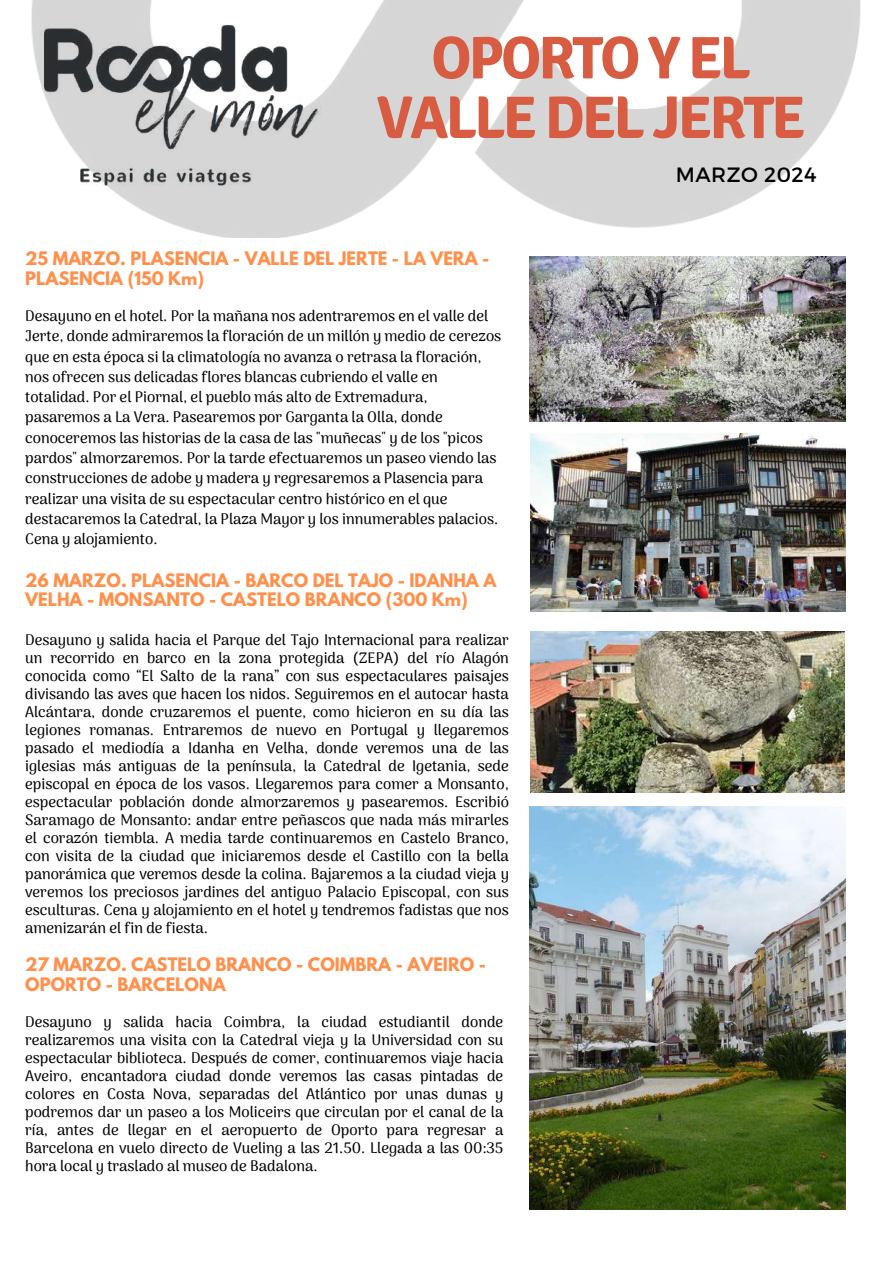
<style>
.page{position:relative;width:893px;height:1264px;background:#fff}
.page>*{position:absolute;margin:0;border:0;box-sizing:border-box;transform-origin:0 0}
.t1{font:700 60px/59.7px "Signika";letter-spacing:-.045em;color:#d85c41;text-align:center}
.t2{font:20.7px "Montserrat";letter-spacing:.025em;color:#000}
.t3{font:700 16.5px/19.2px "League Spartan";color:#ff914d}
.t4{font:500 15px/18px "Arima Madurai";color:#000;text-align:justify}
</style>
<div class="page">
<img style="left:31px;top:0;width:830px;height:237px">
<img style="left:31px;top:19px;width:303px;height:171px">
<img style="left:530px;top:433px;width:315px;height:178px">
<img style="left:530px;top:631px;width:314px;height:161px">
<img style="left:529px;top:257px;width:316px;height:164px">
<img style="left:529px;top:806px;width:316px;height:403px">
<h1 class="t1" style="left:376px;top:29px;width:430px">OPORTO Y EL<br>VALLE DEL JERTE</h1>
<h2 class="t2" style="left:676px;top:161px;width:142px">MARZO 2024</h2>
<p class="t3" style="left:25px;top:251px;width:466px">25 MARZO. PLASENCIA - VALLE DEL JERTE - LA VERA -<br>PLASENCIA (150 Km)</p>
<p class="t4" style="left:25px;top:306px;width:477px;line-height:20.2px;text-align:left">Desayuno en el hotel. Por la mañana nos adentraremos en el valle del Jerte, donde admiraremos la floración de un millón y medio de cerezos que en esta época si la climatología no avanza o retrasa la floración, nos ofrecen sus delicadas flores blancas cubriendo el valle en totalidad. Por el Piornal, el pueblo más alto de Extremadura, pasaremos a La Vera. Pasearemos por Garganta la Olla, donde conoceremos las historias de la casa de las "muñecas" y de los "picos pardos" almorzaremos. Por la tarde efectuaremos un paseo viendo las construcciones de adobe y madera y regresaremos a Plasencia para realizar una visita de su espectacular centro histórico en el que destacaremos la Catedral, la Plaza Mayor y los innumerables palacios.<br>Cena y alojamiento.</p>
<p class="t3" style="left:25px;top:573px;width:472px">26 MARZO. PLASENCIA - BARCO DEL TAJO - IDANHA A<br>VELHA - MONSANTO - CASTELO BRANCO (300 Km)</p>
<p class="t4" style="left:25px;top:630px;width:485px">Desayuno y salida hacia el Parque del Tajo Internacional para realizar un recorrido en barco en la zona protegida (ZEPA) del río Alagón conocida como “El Salto de la rana” con sus espectaculares paisajes divisando las aves que hacen los nidos. Seguiremos en el autocar hasta Alcántara, donde cruzaremos el puente, como hicieron en su día las legiones romanas. Entraremos de nuevo en Portugal y llegaremos pasado el mediodía a Idanha en Velha, donde veremos una de las iglesias más antiguas de la península, la Catedral de Igetania, sede episcopal en época de los vasos. Llegaremos para comer a Monsanto, espectacular población donde almorzaremos y pasearemos. Escribió Saramago de Monsanto: andar entre peñascos que nada más mirarles el corazón tiembla. A media tarde continuaremos en Castelo Branco, con visita de la ciudad que iniciaremos desde el Castillo con la bella panorámica que veremos desde la colina. Bajaremos a la ciudad vieja y veremos los preciosos jardines del antiguo Palacio Episcopal, con sus esculturas. Cena y alojamiento en el hotel y tendremos fadistas que nos amenizarán el fin de fiesta.</p>
<p class="t3" style="left:25px;top:957px;width:462px">27 MARZO. CASTELO BRANCO - COIMBRA - AVEIRO -<br>OPORTO - BARCELONA</p>
<p class="t4" style="left:25px;top:1012px;width:479px">Desayuno y salida hacia Coimbra, la ciudad estudiantil donde realizaremos una visita con la Catedral vieja y la Universidad con su espectacular biblioteca. Después de comer, continuaremos viaje hacia Aveiro, encantadora ciudad donde veremos las casas pintadas de colores en Costa Nova, separadas del Atlántico por unas dunas y podremos dar un paseo a los Moliceirs que circulan por el canal de la ría, antes de llegar en el aeropuerto de Oporto para regresar a Barcelona en vuelo directo de Vueling a las 21.50. Llegada a las 00:35 hora local y traslado al museo de Badalona.</p>
</div>
